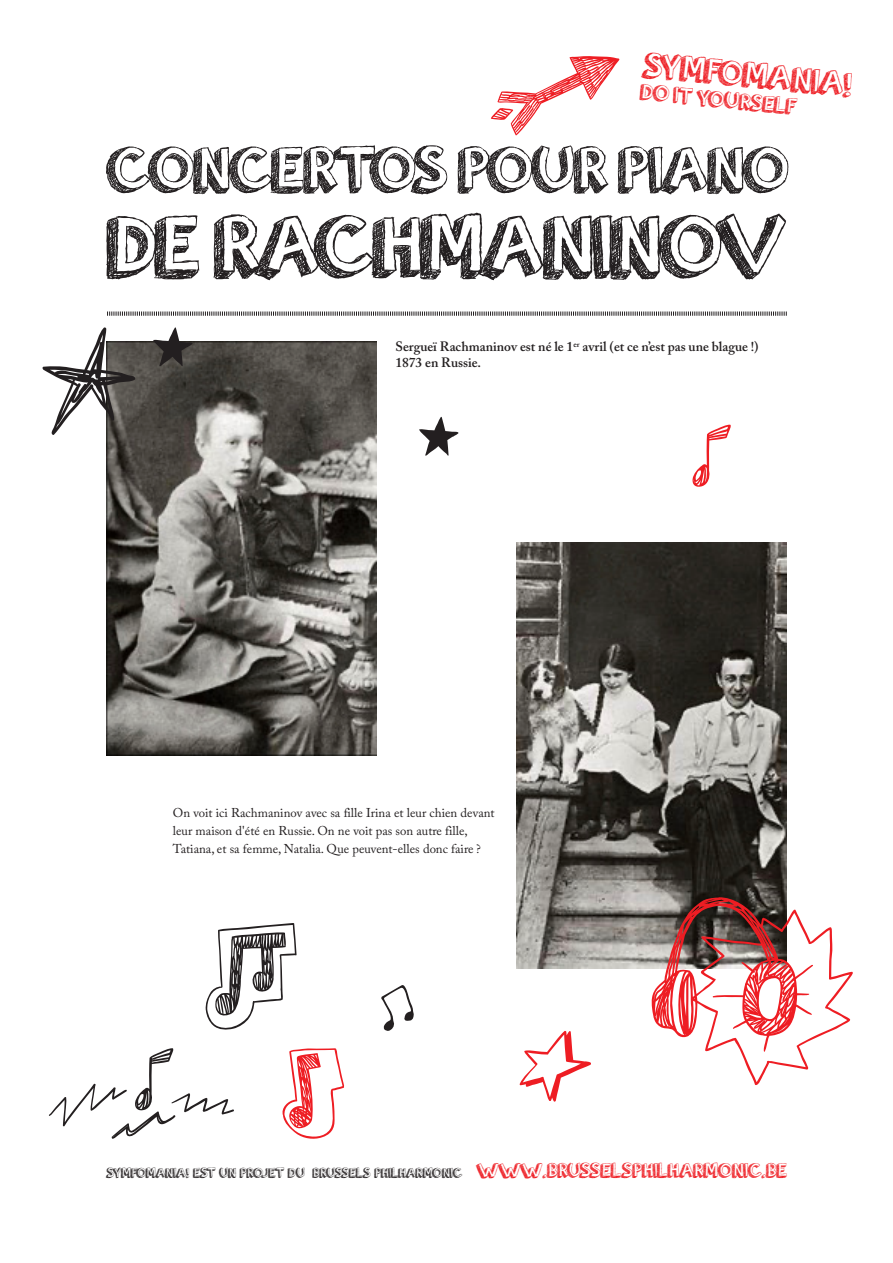
<style>
.page{position:relative;width:893px;height:1263px;background:#fff}
.page>*{position:absolute;margin:0;border:0;box-sizing:border-box;transform-origin:0 0}
.t1{font:90px "orangejuice";letter-spacing:-.01em;color:#231f20}
.t2{font:66px "orangejuice";letter-spacing:-.015em;color:#231f20}
.t3{font:36px "orangejuice";color:#ee1d23}
.t4{font:23.55px "orangejuice";color:#ee1d23}
.t5{font:14.25px "orangejuice";letter-spacing:-.015em;color:#231f20}
.t6{font:600 13.5px/16.2px "Adobe Caslon Pro";color:#231f20}
.t7{font:12.75px/18px "Adobe Caslon Pro";color:#231f20}
.s1{font-size:21px;color:#ee1d23}
</style>
<div class="page">
<img style="left:517px;top:542px;width:270px;height:426px">
<img style="left:106px;top:341px;width:270px;height:414px">
<svg style="left:107px;top:311px;width:680px;height:5px;background:#a6a4a5"></svg>
<svg style="left:491px;top:56px;width:128px;height:79px"></svg>
<svg style="left:153px;top:327px;width:40px;height:39px"></svg>
<svg style="left:42px;top:327px;width:94px;height:108px"></svg>
<svg style="left:419px;top:417px;width:39px;height:39px"></svg>
<svg style="left:49px;top:1048px;width:185px;height:91px"></svg>
<svg style="left:282px;top:1048px;width:62px;height:91px"></svg>
<svg style="left:205px;top:923px;width:92px;height:107px"></svg>
<svg style="left:519px;top:1031px;width:72px;height:71px"></svg>
<svg style="left:651px;top:897px;width:202px;height:188px"></svg>
<svg style="left:381px;top:985px;width:33px;height:46px"></svg>
<svg style="left:692px;top:425px;width:39px;height:62px"></svg>
<p class="t3" style="left:645px;top:41px;width:211px;rotate:5deg">SYMFOMANIA!</p>
<p class="t4" style="left:641px;top:76px;width:159px;rotate:5deg">DO IT YOURSELF</p>
<p class="t2" style="left:106px;top:124px;width:683px">CONCERTOS POUR PIANO</p>
<p class="t1" style="left:106px;top:184px;width:682px">DE RACHMANINOV</p>
<p class="t6" style="left:395px;top:338px;width:365px">Sergueï Rachmaninov est né le 1<sup>er</sup> avril (et ce n’est pas une blague !)<br>1873 en Russie.</p>
<p class="t7" style="left:173px;top:804px;width:323px">On voit ici Rachmaninov avec sa fille Irina et leur chien devant leur maison d'été en Russie. On ne voit pas son autre fille,<br>Tatiana, et sa femme, Natalia. Que peuvent-elles donc faire ?</p>
<p class="t5" style="left:106px;top:1163px;width:682px">SYMFOMANIA! EST UN PROJET DU BRUSSELS PHILHARMONIC <span class="s1">WWW.BRUSSELSPHILHARMONIC.BE</span></p>
</div>
